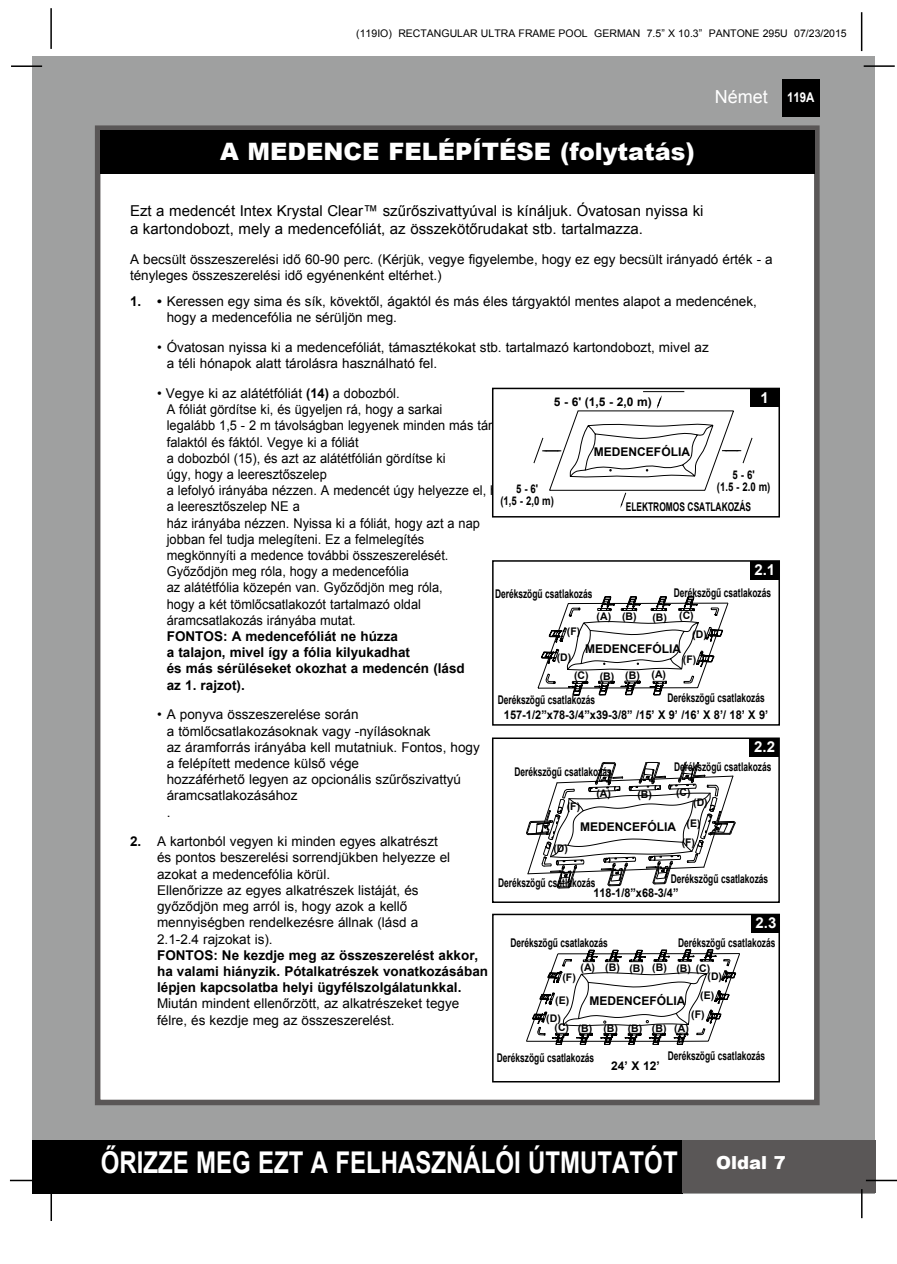
<style>
.page{position:relative;width:897px;height:1264px;background:#fff}
.page>*{position:absolute;margin:0;border:0;box-sizing:border-box;transform-origin:0 0}
.t1{font:700 30px "Arial";color:#fff;scale:.8 1}
.t2{font:900 24px "Arial";color:#fff}
.t3{font:900 18px "Arial";color:#fff}
.t4{font:18px "Arial";color:#fff}
.t5{font:15px/18.8px "Arial";color:#000}
.t6{font:700 15px "Arial";color:#fff}
.t7{font:13.5px/16.2px "Arial";color:#000}
.t8{font:700 13.5px/16.2px "Arial";color:#000}
.t9{font:700 13.5px "Arial";color:#fff;scale:.85 1}
.t10{font:700 12px "Arial";color:#000;scale:.7 1}
.t11{font:700 12px "Arial";color:#000}
.t12{font:700 12px "Arial";color:#000;scale:.92 1}
.t13{font:700 12px/12px "Arial";color:#000;text-align:center;scale:.8 1}
.t14{font:700 12px "Arial";color:#000;scale:.91 1}
.t15{font:700 10.5px "Arial";color:#000}
.t16{font:10.5px "Arial";color:#000}
.s1{font-weight:700}
</style>
<div class="page">
<div style="left:33px;top:56px;width:842px;height:1137px;background:#9fa0a0"></div>
<div style="left:782px;top:79px;width:37px;height:38px;background:#000"></div>
<hr style="left:863px;top:65px;width:31px;height:2px;background:#000">
<hr style="left:50px;top:8px;width:2px;height:41px;background:#000">
<hr style="left:860px;top:12px;width:2px;height:39px;background:#000">
<div style="left:33px;top:1140px;width:649px;height:53px;background:#000"></div>
<div style="left:682px;top:1140px;width:193px;height:53px;background:#5a5757"></div>
<hr style="left:865px;top:1179px;width:31px;height:2px;background:#000">
<hr style="left:860px;top:1189px;width:2px;height:29px;background:#000">
<hr style="left:50px;top:1190px;width:2px;height:31px;background:#000">
<hr style="left:10px;top:1179px;width:31px;height:2px;background:#000">
<hr style="left:11px;top:65px;width:31px;height:2px;background:#000">
<div style="left:95px;top:125px;width:724px;height:980px;background:#fff;border:6px solid #5a5757"></div>
<div style="left:100px;top:130px;width:714px;height:44px;background:#000"></div>
<svg style="left:533px;top:391px;width:219px;height:117px"></svg>
<div style="left:492px;top:388px;width:287px;height:129px;border:2px solid #000"></div>
<div style="left:750px;top:389px;width:28px;height:18px;background:#000"></div>
<div style="left:492px;top:560px;width:287px;height:165px;border:2px solid #000"></div>
<div style="left:749px;top:561px;width:29px;height:18px;background:#000"></div>
<svg style="left:538px;top:596px;width:190px;height:99px"></svg>
<div style="left:492px;top:913px;width:287px;height:169px;border:2px solid #000"></div>
<div style="left:750px;top:914px;width:29px;height:18px;background:#000"></div>
<svg style="left:526px;top:949px;width:213px;height:96px"></svg>
<div style="left:492px;top:737px;width:287px;height:166px;border:2px solid #000"></div>
<div style="left:749px;top:738px;width:29px;height:18px;background:#000"></div>
<svg style="left:526px;top:761px;width:209px;height:127px"></svg>
<p class="t16" style="left:356px;top:27px;width:492px">(119IO) RECTANGULAR ULTRA FRAME POOL GERMAN 7.5” X 10.3” PANTONE 295U 07/23/2015</p>
<h3 class="t4" style="left:714px;top:85px;width:55px">Német</h3>
<p class="t9" style="left:787px;top:88px;width:34px">119A</p>
<h2 class="t2" style="left:220px;top:134px;width:476px">A MEDENCE FELÉPÍTÉSE (folytatás)</h2>
<p class="t5" style="left:130px;top:201px;width:575px">Ezt a medencét Intex Krystal Clear™ szűrőszivattyúval is kínáljuk. Óvatosan nyissa ki a kartondobozt, mely a medencefóliát, az összekötőrudakat stb. tartalmazza.</p>
<p class="t7" style="left:130px;top:252px;width:644px;line-height:15.8px">A becsült összeszerelési idő 60-90 perc. (Kérjük, vegye figyelembe, hogy ez egy becsült irányadó érték - a tényleges összeszerelési idő egyénenként eltérhet.)</p>
<p class="t7" style="left:167px;top:293px;width:591px;text-indent:-37px"><span class="s1">1. •</span> Keressen egy sima és sík, kövektől, ágaktól és más éles tárgyaktól mentes alapot a medencének, hogy a medencefólia ne sérüljön meg.</p>
<p class="t7" style="left:167px;top:339px;width:543px;text-indent:-10px">• Óvatosan nyissa ki a medencefóliát, támasztékokat stb. tartalmazó kartondobozt, mivel az a téli hónapok alatt tárolásra használható fel.</p>
<p class="t7" style="left:167px;top:385px;width:358px;text-indent:-10px">• Vegye ki az alátétfóliát <span class="s1">(14)</span> a dobozból.<br>A fóliát gördítse ki, és ügyeljen rá, hogy a sarkai<br>legalább 1,5 - 2 m távolságban legyenek minden más tárgytól, falaktól és fáktól. Vegye ki a fóliát<br>a dobozból (15), és azt az alátétfólián gördítse ki<br>úgy, hogy a leeresztőszelep<br>a lefolyó irányába nézzen. A medencét úgy helyezze el, hogy a leeresztőszelep NE a<br>ház irányába nézzen. Nyissa ki a fóliát, hogy azt a nap<br>jobban fel tudja melegíteni. Ez a felmelegítés<br>megkönnyíti a medence további összeszerelését.<br>Győződjön meg róla, hogy a medencefólia<br>az alátétfólia közepén van. Győződjön meg róla,<br>hogy a két tömlőcsatlakozót tartalmazó oldal<br>áramcsatlakozás irányába mutat.</p>
<p class="t8" style="left:167px;top:628px;width:299px">FONTOS: A medencefóliát ne húzza<br>a talajon, mivel így a fólia kilyukadhat<br>és más sérüléseket okozhat a medencén (lásd az 1. rajzot).</p>
<p class="t7" style="left:167px;top:706px;width:314px;text-indent:-10px">• A ponyva összeszerelése során<br>a tömlőcsatlakozásoknak vagy -nyílásoknak<br>az áramforrás irányába kell mutatniuk. Fontos, hogy a felépített medence külső vége<br>hozzáférhető legyen az opcionális szűrőszivattyú áramcsatlakozásához<br>.</p>
<p class="t7" style="left:157px;top:833px;width:295px;text-indent:-27px"><span class="s1">2.</span> A kartonból vegyen ki minden egyes alkatrészt és pontos beszerelési sorrendjükben helyezze el azokat a medencefólia körül.<br>Ellenőrizze az egyes alkatrészek listáját, és győződjön meg arról is, hogy azok a kellő mennyiségben rendelkezésre állnak (lásd a 2.1-2.4 rajzokat is).</p>
<p class="t8" style="left:157px;top:947px;width:332px">FONTOS: Ne kezdje meg az összeszerelést akkor, ha valami hiányzik. Pótalkatrészek vonatkozásában lépjen kapcsolatba helyi ügyfélszolgálatunkkal.</p>
<p class="t7" style="left:157px;top:995px;width:304px">Miután mindent ellenőrzött, az alkatrészeket tegye félre, és kezdje meg az összeszerelést.</p>
<p class="t6" style="left:760px;top:387px;width:10px">1</p>
<p class="t11" style="left:553px;top:393px;width:100px">5 - 6' (1,5 - 2,0 m)</p>
<p class="t11" style="left:594px;top:444px;width:97px">MEDENCEFÓLIA</p>
<p class="t13" style="left:716px;top:469px;width:69px">5 - 6'<br>(1.5 - 2.0 m)</p>
<p class="t13" style="left:500px;top:483px;width:69px">5 - 6'<br>(1,5 - 2,0 m)</p>
<p class="t10" style="left:625px;top:498px;width:180px">ELEKTROMOS CSATLAKOZÁS</p>
<p class="t6" style="left:754px;top:560px;width:22px">2.1</p>
<p class="t10" style="left:673px;top:585px;width:141px">Derékszögű csatlakozás</p>
<p class="t10" style="left:495px;top:586px;width:141px">Derékszögű csatlakozás</p>
<p class="t15" style="left:679px;top:608px;width:16px">(C)</p>
<p class="t15" style="left:596px;top:609px;width:16px">(A)</p>
<p class="t15" style="left:622px;top:609px;width:46px">(B) (B)</p>
<p class="t15" style="left:567px;top:624px;width:15px">(F)</p>
<p class="t15" style="left:556px;top:650px;width:16px">(D)</p>
<p class="t15" style="left:692px;top:627px;width:16px">(D)</p>
<p class="t11" style="left:585px;top:641px;width:97px">MEDENCEFÓLIA</p>
<p class="t15" style="left:599px;top:669px;width:42px">(B) (B)</p>
<p class="t15" style="left:682px;top:652px;width:15px">(F)</p>
<p class="t15" style="left:574px;top:668px;width:16px">(C)</p>
<p class="t15" style="left:651px;top:667px;width:16px">(A)</p>
<p class="t10" style="left:667px;top:690px;width:141px">Derékszögű csatlakozás</p>
<p class="t10" style="left:497px;top:692px;width:141px">Derékszögű csatlakozás</p>
<p class="t12" style="left:504px;top:706px;width:289px">157-1/2”x78-3/4”x39-3/8” /15’ X 9’ /16’ X 8’/ 18’ X 9’</p>
<p class="t6" style="left:754px;top:737px;width:22px">2.2</p>
<p class="t10" style="left:674px;top:758px;width:141px">Derékszögű csatlakozás</p>
<p class="t10" style="left:514px;top:764px;width:141px">Derékszögű csatlakozás</p>
<p class="t15" style="left:676px;top:786px;width:16px">(C)</p>
<p class="t11" style="left:580px;top:818px;width:122px">MEDENCEFÓLIA <sup>(E)</sup></p>
<p class="t15" style="left:596px;top:786px;width:16px">(A)</p>
<p class="t15" style="left:637px;top:787px;width:16px">(B)</p>
<p class="t15" style="left:693px;top:795px;width:16px">(D)</p>
<p class="t15" style="left:566px;top:800px;width:15px">(F)</p>
<p class="t15" style="left:553px;top:841px;width:16px">(D)</p>
<p class="t15" style="left:681px;top:836px;width:15px">(F)</p>
<p class="t10" style="left:670px;top:870px;width:141px">Derékszögű csatlakozás</p>
<p class="t10" style="left:498px;top:875px;width:141px">Derékszögű csatlakozás</p>
<p class="t14" style="left:593px;top:885px;width:95px">118-1/8”x68-3/4”</p>
<p class="t6" style="left:755px;top:913px;width:22px">2.3</p>
<p class="t10" style="left:510px;top:934px;width:141px">Derékszögű csatlakozás</p>
<p class="t10" style="left:678px;top:935px;width:141px">Derékszögű csatlakozás</p>
<p class="t15" style="left:580px;top:960px;width:16px">(A)</p>
<p class="t15" style="left:605px;top:961px;width:87px">(B) (B) (B) (B)</p>
<p class="t15" style="left:695px;top:961px;width:16px">(C)</p>
<p class="t15" style="left:707px;top:969px;width:16px">(D)</p>
<p class="t15" style="left:562px;top:970px;width:15px">(F)</p>
<p class="t15" style="left:700px;top:989px;width:15px">(E)</p>
<p class="t11" style="left:589px;top:992px;width:97px">MEDENCEFÓLIA</p>
<p class="t15" style="left:555px;top:993px;width:15px">(E)</p>
<p class="t15" style="left:691px;top:1007px;width:15px">(F)</p>
<p class="t15" style="left:546px;top:1011px;width:16px">(D)</p>
<p class="t15" style="left:554px;top:1021px;width:136px">(C) (B) (B) (B) (B) (A)</p>
<p class="t11" style="left:611px;top:1058px;width:50px">24’ X 12’</p>
<p class="t10" style="left:667px;top:1047px;width:141px">Derékszögű csatlakozás</p>
<p class="t10" style="left:497px;top:1049px;width:141px">Derékszögű csatlakozás</p>
<h1 class="t1" style="left:101px;top:1142px;width:722px">ŐRIZZE MEG EZT A FELHASZNÁLÓI ÚTMUTATÓT</h1>
<h3 class="t3" style="left:716px;top:1149px;width:71px">Oldal 7</h3>
</div>
